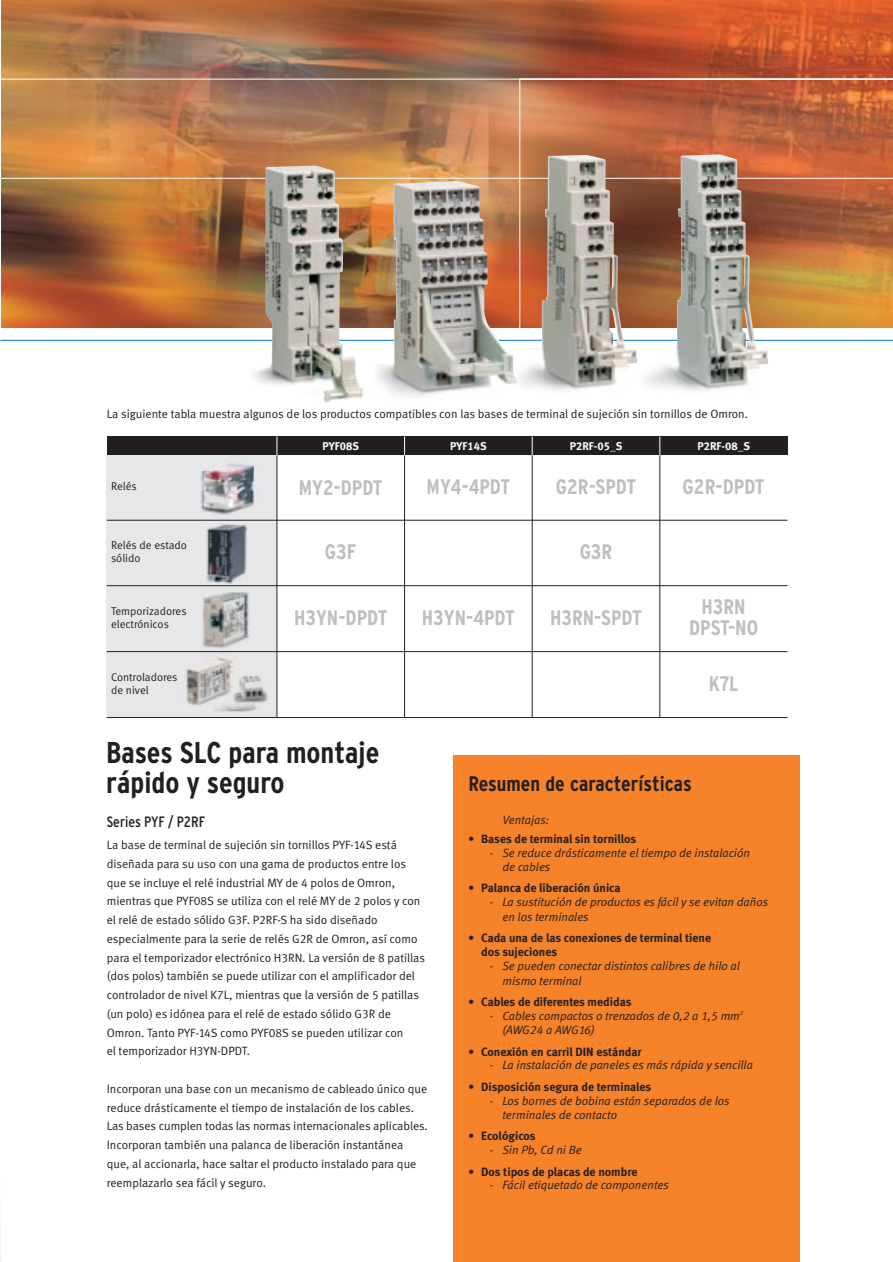
<style>
.page{position:relative;width:893px;height:1262px;background:#fff}
.page>*{position:absolute;margin:0;border:0;box-sizing:border-box;transform-origin:0 0}
.t1{font:700 condensed 30px/30px "Interstate";color:#231f1f}
.t2{font:700 condensed 21px/21px "Interstate";color:#bcbec0;text-align:center}
.t3{font:700 condensed 21px "Interstate";color:#231f1f}
.t4{font:condensed 15px "Interstate";color:#231f1f}
.t5{font:12px/18.8px "Meta Normal LF";color:#231f1f}
.t6{font:italic 12px/14.4px "Meta Normal LF";color:#231f1f}
.t7{font:12px/14.4px "Meta Bold LF";color:#231f1f}
.t8{font:11.25px/13.5px "Meta Normal LF";color:#231f1f}
.t9{font:11.25px "Meta Bold LF";color:#fff}
</style>
<div class="page">
<img style="left:1px;top:0;width:891px;height:78px">
<img style="left:1px;top:78px;width:891px;height:250px">
<img style="left:0;top:339px;width:1px;height:922px">
<hr style="left:0;top:340px;width:892px;height:1px;background:#0079c2">
<div style="left:453px;top:755px;width:347px;height:506px;background:#f68229"></div>
<img style="left:506px;top:154px;width:262px;height:237px">
<img style="left:245px;top:166px;width:118px;height:237px">
<img style="left:371px;top:181px;width:146px;height:216px">
<img style="left:107px;top:455px;width:170px;height:262px">
<div style="left:107px;top:436px;width:680px;height:19px;background:#231f1f"></div>
<hr style="left:107px;top:520px;width:680px;height:1px;background:#231f1f">
<hr style="left:107px;top:585px;width:680px;height:1px;background:#231f1f">
<hr style="left:107px;top:651px;width:680px;height:1px;background:#231f1f">
<hr style="left:107px;top:717px;width:680px;height:1px;background:#231f1f">
<hr style="left:404px;top:455px;width:1px;height:262px;background:#231f1f">
<hr style="left:277px;top:455px;width:1px;height:262px;background:#231f1f">
<hr style="left:532px;top:455px;width:1px;height:262px;background:#231f1f">
<hr style="left:659px;top:455px;width:1px;height:262px;background:#231f1f">
<svg style="left:659px;top:436px;width:1px;height:19px"></svg>
<svg style="left:532px;top:436px;width:1px;height:19px"></svg>
<svg style="left:404px;top:436px;width:1px;height:19px"></svg>
<svg style="left:277px;top:436px;width:1px;height:19px"></svg>
<p class="t5" style="left:107px;top:405px;width:642px">La siguiente tabla muestra algunos de los productos compatibles con las bases de terminal de sujeción sin tornillos de Omron.</p>
<p class="t9" style="left:322px;top:442px;width:38px">PYF08S</p>
<p class="t9" style="left:450px;top:442px;width:38px">PYF14S</p>
<p class="t9" style="left:569px;top:442px;width:54px">P2RF-05_S</p>
<p class="t9" style="left:697px;top:442px;width:54px">P2RF-08_S</p>
<p class="t8" style="left:111px;top:480px;width:27px">Relés</p>
<h2 class="t2" style="left:299px;top:478px;width:85px">MY2-DPDT</h2>
<h2 class="t2" style="left:426px;top:477px;width:85px">MY4-4PDT</h2>
<h2 class="t2" style="left:555px;top:477px;width:82px">G2R-SPDT</h2>
<h2 class="t2" style="left:682px;top:477px;width:84px">G2R-DPDT</h2>
<p class="t8" style="left:111px;top:539px;width:77px">Relés de estado sólido</p>
<h2 class="t2" style="left:325px;top:543px;width:33px">G3F</h2>
<h2 class="t2" style="left:579px;top:543px;width:34px">G3R</h2>
<p class="t8" style="left:111px;top:605px;width:77px">Temporizadores electrónicos</p>
<h2 class="t2" style="left:294px;top:608px;width:95px">H3YN-DPDT</h2>
<h2 class="t2" style="left:422px;top:608px;width:95px">H3YN-4PDT</h2>
<h2 class="t2" style="left:550px;top:608px;width:93px">H3RN-SPDT</h2>
<h2 class="t2" style="left:689px;top:598px;width:70px">H3RN<br>DPST-NO</h2>
<p class="t8" style="left:111px;top:670px;width:68px">Controladores de nivel</p>
<h2 class="t2" style="left:708px;top:674px;width:31px">K7L</h2>
<h1 class="t1" style="left:106px;top:739px;width:275px">Bases SLC para montaje rápido y seguro</h1>
<p class="t4" style="left:107px;top:816px;width:100px">Series PYF / P2RF</p>
<p class="t5" style="left:107px;top:836px;width:320px">La base de terminal de sujeción sin tornillos PYF-14S está diseñada para su uso con una gama de productos entre los que se incluye el relé industrial MY de 4 polos de Omron, mientras que PYF08S se utiliza con el relé MY de 2 polos y con el relé de estado sólido G3F. P2RF-S ha sido diseñado especialmente para la serie de relés G2R de Omron, así como para el temporizador electrónico H3RN. La versión de 8 patillas (dos polos) también se puede utilizar con el amplificador del controlador de nivel K7L, mientras que la versión de 5 patillas (un polo) es idónea para el relé de estado sólido G3R de Omron. Tanto PYF-14S como PYF08S se pueden utilizar con<br>el temporizador H3YN-DPDT.</p>
<p class="t5" style="left:107px;top:1080px;width:322px">Incorporan una base con un mecanismo de cableado único que reduce drásticamente el tiempo de instalación de los cables.<br>Las bases cumplen todas las normas internacionales aplicables.<br>Incorporan también una palanca de liberación instantánea que, al accionarla, hace saltar el producto instalado para que reemplazarlo sea fácil y seguro.</p>
<h2 class="t3" style="left:468px;top:775px;width:225px">Resumen de características</h2>
<p class="t6" style="left:502px;top:813px;width:48px">Ventajas:</p>
<p class="t7" style="left:468px;top:833px;width:169px">• Bases de terminal sin tornillos</p>
<p class="t6" style="left:502px;top:846px;width:249px;text-indent:-13px">- Se reduce drásticamente el tiempo de instalación de cables</p>
<p class="t7" style="left:468px;top:882px;width:154px">• Palanca de liberación única</p>
<p class="t6" style="left:502px;top:896px;width:267px;text-indent:-13px">- La sustitución de productos es fácil y se evitan daños en los terminales</p>
<p class="t7" style="left:481px;top:932px;width:231px;text-indent:-13px">• Cada una de las conexiones de terminal tiene dos sujeciones</p>
<p class="t6" style="left:502px;top:960px;width:239px;text-indent:-13px">- Se pueden conectar distintos calibres de hilo al mismo terminal</p>
<p class="t7" style="left:468px;top:996px;width:164px">• Cables de diferentes medidas</p>
<p class="t6" style="left:502px;top:1009px;width:242px;text-indent:-13px">- Cables compactos o trenzados de 0,2 a 1,5 mm<sup>2 </sup>(AWG24 a AWG16)</p>
<p class="t7" style="left:468px;top:1045px;width:175px">• Conexión en carril DIN estándar</p>
<p class="t6" style="left:489px;top:1059px;width:265px">- La instalación de paneles es más rápida y sencilla</p>
<p class="t7" style="left:468px;top:1080px;width:184px">• Disposición segura de terminales</p>
<p class="t6" style="left:502px;top:1094px;width:229px;text-indent:-13px">- Los bornes de bobina están separados de los terminales de contacto</p>
<p class="t7" style="left:468px;top:1130px;width:69px">• Ecológicos</p>
<p class="t6" style="left:489px;top:1143px;width:94px">- Sin Pb, Cd ni Be</p>
<p class="t7" style="left:468px;top:1165px;width:171px">• Dos tipos de placas de nombre</p>
<p class="t6" style="left:489px;top:1179px;width:181px">- Fácil etiquetado de componentes</p>
</div>
